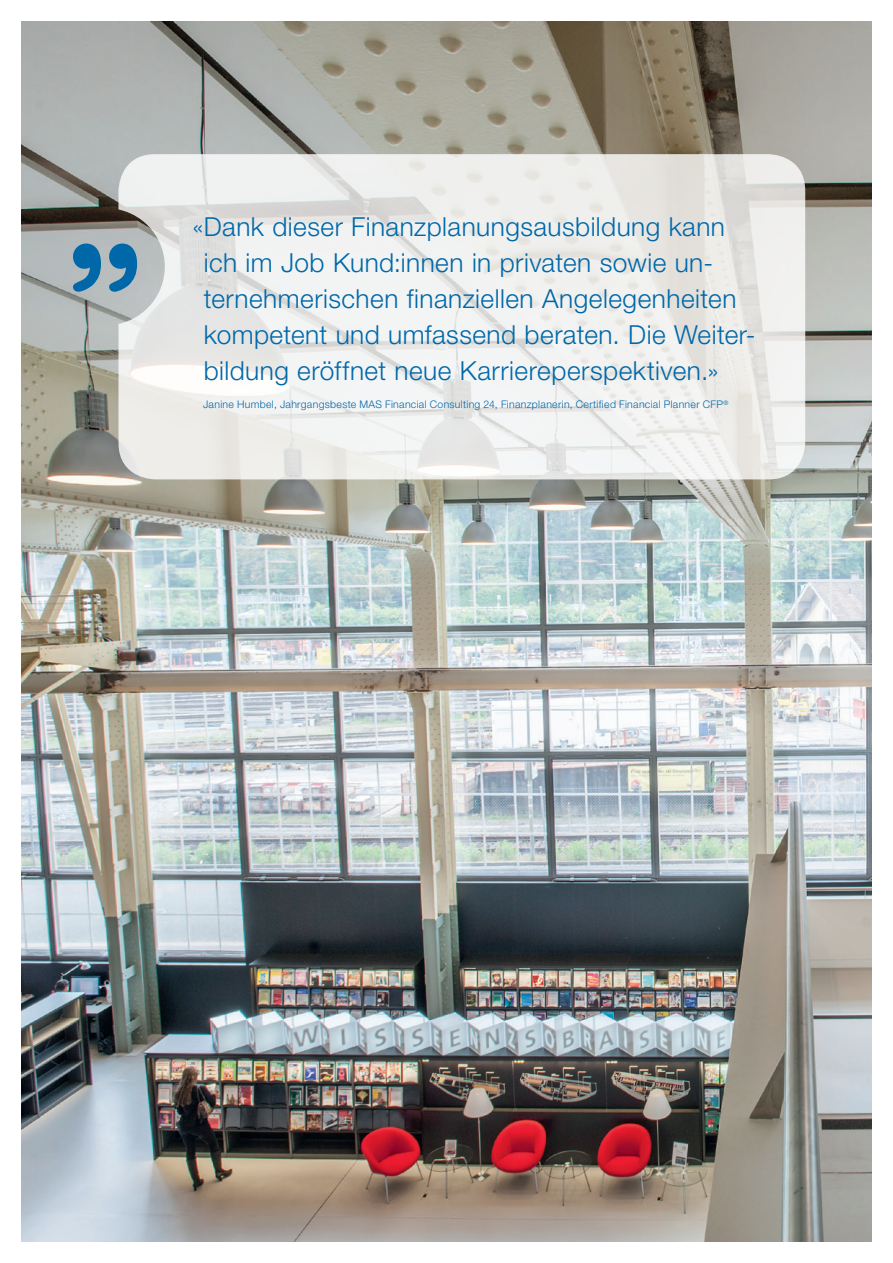
<style>
.page{position:relative;width:893px;height:1263px;background:#fff}
.page>*{position:absolute;margin:0;border:0;box-sizing:border-box;transform-origin:0 0}
.t1{font:700 159px "Helvetica Rounded LT Std";color:#0068a9}
.t2{font:300 26.25px/36px "Helvetica Neue LT Pro";letter-spacing:.015em;color:#0068a9}
.t3{font:300 10.5px "Helvetica Neue LT Pro";letter-spacing:.03em;color:#0068a9}
</style>
<div class="page">
<img style="left:21px;top:21px;width:851px;height:1221px">
<svg style="left:118px;top:154px;width:687px;height:325px;fill:#efefed"></svg>
<h1 class="t1" style="left:62px;top:207px;width:87px">”</h1>
<p class="t2" style="left:204px;top:208px;width:553px;text-indent:-11px">«Dank dieser Finanzplanungsausbildung kann ich im Job Kund:innen in privaten sowie un&shy;ternehmerischen finanziellen Angelegenheiten kompetent und umfassend beraten. Die Weiter&shy;bildung eröffnet neue Karriereperspektiven.»</p>
<p class="t3" style="left:203px;top:398px;width:527px">Janine Humbel, Jahrgangsbeste MAS Financial Consulting 24, Finanzplanerin, Certified Financial Planner CFP<sup>®</sup></p>
</div>
